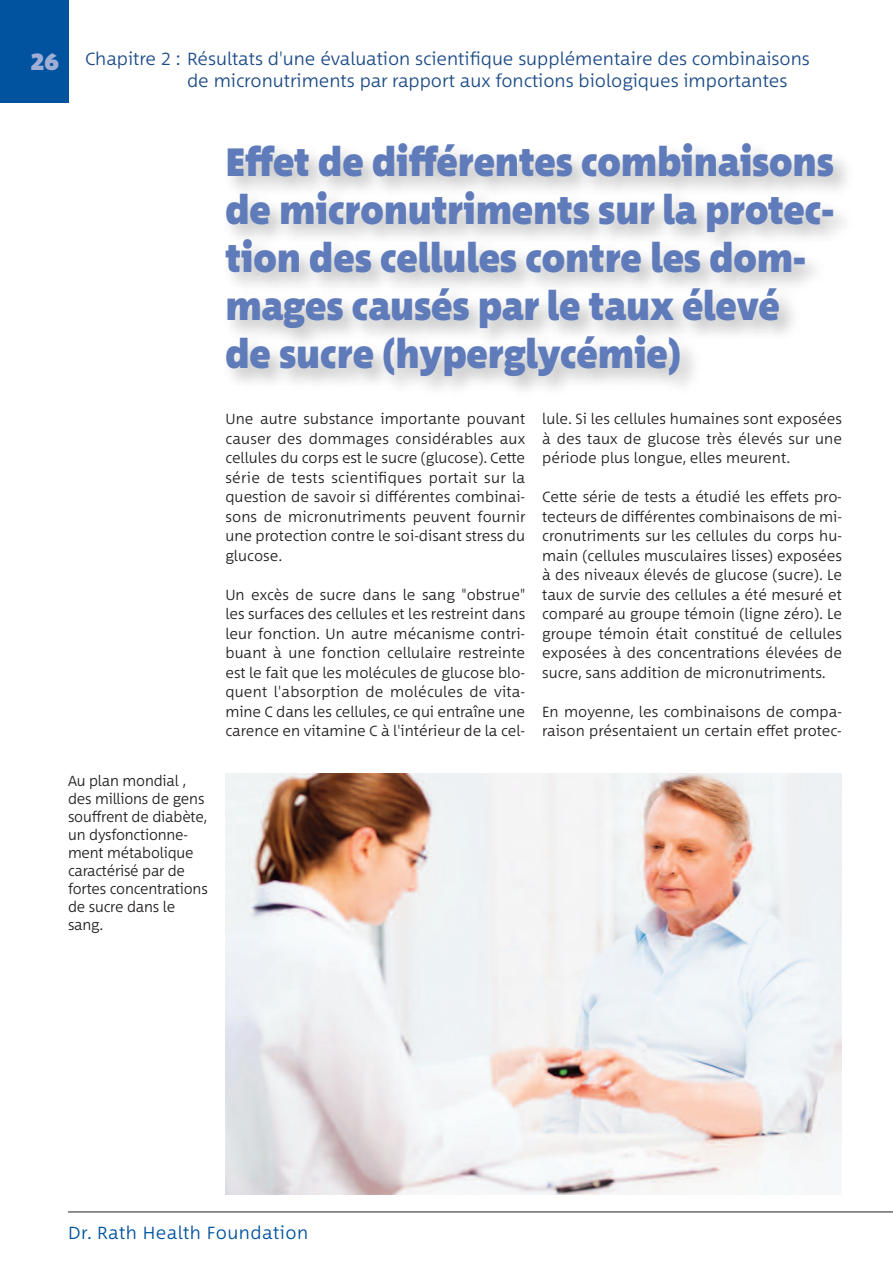
<style>
.page{position:relative;width:893px;height:1263px;background:#fff}
.page>*{position:absolute;margin:0;border:0;box-sizing:border-box;transform-origin:0 0}
.t1{font:900 40.5px/48px "Between 2";letter-spacing:-.005em;color:#5f7bba;scale:.9 1}
.t2{font:900 24px "Between 2";color:#a0add5}
.t3{font:300 18px/21.6px "Between 2";color:#1d4c87}
.t4{font:300 18px "Between 2";letter-spacing:.025em;color:#0153a0}
.t5{font:300 15px/19.5px "Between 2";letter-spacing:.005em;color:#231f20;text-align:justify}
.t6{font:300 15px/18px "Between 2";letter-spacing:.005em;color:#231f20;scale:.96 1}
</style>
<div class="page">
<div style="left:0;top:0;width:68px;height:102px;background:#0153a0"></div>
<hr style="left:68px;top:1211px;width:825px;height:1px;background:#231f20">
<img style="left:225px;top:774px;width:617px;height:421px">
<h2 class="t2" style="left:31px;top:46px;width:30px">26</h2>
<p class="t3" style="left:187px;top:48px;width:624px;text-indent:-102px">Chapitre 2 : Résultats d'une évaluation scientifique supplémentaire des combinaisons de micronutriments par rapport aux fonctions biologiques importantes</p>
<p class="t6" style="left:68px;top:771px;width:147px">Au plan mondial , des millions de gens souffrent de diabète, un dysfonctionne&shy;ment métabolique caractérisé par de fortes concentrations de sucre dans le sang.</p>
<h1 class="t1" style="left:225px;top:137px;width:678px">Effet de différentes combinaisons de micronutriments sur la protec&shy;tion des cellules contre les dom&shy;mages causés par le taux élevé de sucre (hyperglycémie)</h1>
<p class="t5" style="left:225px;top:409px;width:302px">Une autre substance importante pouvant causer des dommages considérables aux cellules du corps est le sucre (glucose). Cette série de tests scientifiques portait sur la question de savoir si différentes combinai&shy;sons de micronutriments peuvent fournir une protection contre le soi-disant stress du glucose.</p>
<p class="t5" style="left:225px;top:585px;width:301px">Un excès de sucre dans le sang "obstrue" les surfaces des cellules et les restreint dans leur fonction. Un autre mécanisme contri&shy;buant à une fonction cellulaire restreinte est le fait que les molécules de glucose blo&shy;quent l'absorption de molécules de vita&shy;mine C dans les cellules, ce qui entraîne une carence en vitamine C à l'intérieur de la cel-</p>
<p class="t5" style="left:542px;top:409px;width:301px">lule. Si les cellules humaines sont exposées à des taux de glucose très élevés sur une période plus longue, elles meurent.</p>
<p class="t5" style="left:542px;top:487px;width:301px">Cette série de tests a étudié les effets pro&shy;tecteurs de différentes combinaisons de mi&shy;cronutriments sur les cellules du corps hu&shy;main (cellules musculaires lisses) exposées à des niveaux élevés de glucose (sucre). Le taux de survie des cellules a été mesuré et comparé au groupe témoin (ligne zéro). Le groupe témoin était constitué de cellules exposées à des concentrations élevées de sucre, sans addition de micronutriments.</p>
<p class="t5" style="left:542px;top:702px;width:301px">En moyenne, les combinaisons de compa&shy;raison présentaient un certain effet protec-</p>
<p class="t4" style="left:68px;top:1221px;width:242px">Dr. Rath Health Foundation</p>
</div>
